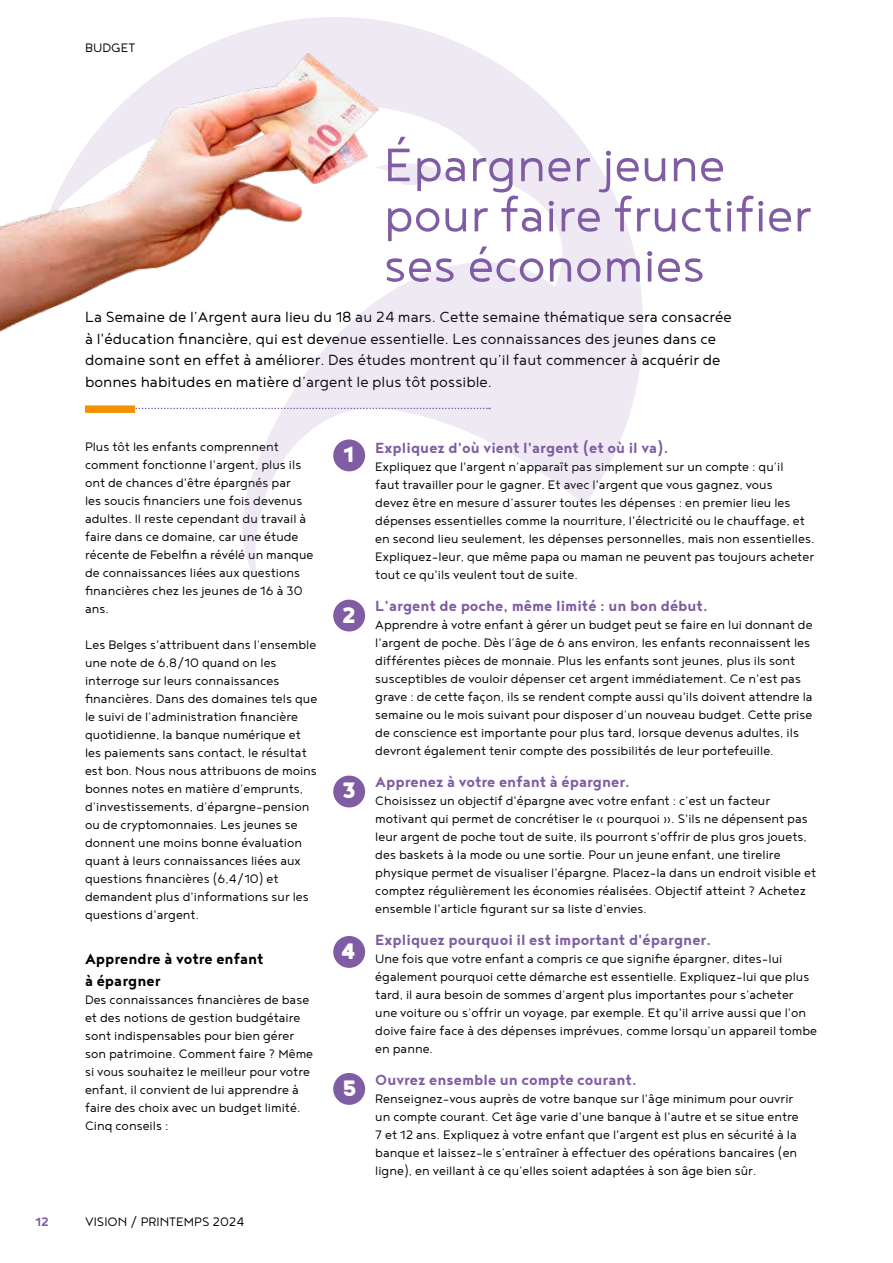
<style>
.page{position:relative;width:893px;height:1263px;background:#fff}
.page>*{position:absolute;margin:0;border:0;box-sizing:border-box;transform-origin:0 0}
.t1{font:300 57.3px/50.2px "Noyh";color:#7f5ca3}
.t2{font:900 27.3px "Noyh";color:#fff}
.t3{font:300 18px/21.6px "Noyh";color:#000}
.t4{font:700 18px "Noyh";color:#7f5ca3}
.t5{font:700 18px/21.6px "Noyh";color:#000}
.t6{font:300 15px/18px "Noyh";color:#000}
.t7{font:700 15px "Noyh";color:#7f5ca3}
</style>
<div class="page">
<div style="left:333px;top:600px;width:32px;height:31px;background:#7f5ca3;border-radius:50%"></div>
<div style="left:333px;top:775px;width:32px;height:32px;background:#7f5ca3;border-radius:50%"></div>
<div style="left:333px;top:936px;width:32px;height:32px;background:#7f5ca3;border-radius:50%"></div>
<div style="left:333px;top:1073px;width:32px;height:32px;background:#7f5ca3;border-radius:50%"></div>
<svg style="left:85px;top:30px;width:558px;height:550px"></svg>
<svg style="left:425px;top:162px;width:29px;height:24px"></svg>
<img style="left:0;top:17px;width:425px;height:317px">
<p class="t6" style="left:85px;top:38px;width:52px">BUDGET</p>
<h1 class="t1" style="left:384px;top:138px;width:429px">Épargner jeune pour faire fructifier ses économies</h1>
<p class="t3" style="left:85px;top:305px;width:648px">La Semaine de l’Argent aura lieu du 18 au 24 mars. Cette semaine thématique sera consacrée à l'éducation financière, qui est devenue essentielle. Les connaissances des jeunes dans ce domaine sont en effet à améliorer. Des études montrent qu’il faut commencer à acquérir de bonnes habitudes en matière d’argent le plus tôt possible.</p>
<p class="t6" style="left:85px;top:437px;width:230px">Plus tôt les enfants comprennent comment fonctionne l'argent, plus ils ont de chances d'être épargnés par<br>les soucis financiers une fois devenus adultes. Il reste cependant du travail à faire dans ce domaine, car une étude récente de Febelfin a révélé un manque de connaissances liées aux questions financières chez les jeunes de 16 à 30 ans.</p>
<p class="t6" style="left:85px;top:635px;width:234px">Les Belges s'attribuent dans l’ensemble une note de 6,8/10 quand on les interroge sur leurs connaissances financières. Dans des domaines tels que le suivi de l’administration financière quotidienne, la banque numérique et les paiements sans contact, le résultat est bon. Nous nous attribuons de moins bonnes notes en matière d’emprunts, d’investissements, d’épargne-pension ou de cryptomonnaies. Les jeunes se donnent une moins bonne évaluation quant à leurs connaissances liées aux questions financières (6,4/10) et demandent plus d'informations sur les questions d'argent.</p>
<p class="t5" style="left:85px;top:948px;width:180px">Apprendre à votre enfant à épargner</p>
<p class="t6" style="left:85px;top:990px;width:230px">Des connaissances financières de base et des notions de gestion budgétaire sont indispensables pour bien gérer son patrimoine. Comment faire ? Même si vous souhaitez le meilleur pour votre enfant, il convient de lui apprendre à faire des choix avec un budget limité.<br>Cinq conseils :</p>
<p class="t7" style="left:35px;top:1213px;width:15px">12</p>
<p class="t6" style="left:85px;top:1212px;width:161px">VISION / PRINTEMPS 2024</p>
<h2 class="t2" style="left:343px;top:438px;width:12px">1</h2>
<h2 class="t2" style="left:342px;top:598px;width:16px">2</h2>
<h2 class="t2" style="left:342px;top:774px;width:15px">3</h2>
<h2 class="t2" style="left:341px;top:934px;width:16px">4</h2>
<h2 class="t2" style="left:342px;top:1071px;width:15px">5</h2>
<p class="t4" style="left:375px;top:437px;width:295px">Expliquez d'où vient l'argent (et où il va).</p>
<p class="t6" style="left:375px;top:457px;width:441px">Expliquez que l'argent n’apparaît pas simplement sur un compte : qu’il<br>faut travailler pour le gagner. Et avec l'argent que vous gagnez, vous<br>devez être en mesure d’assurer toutes les dépenses : en premier lieu les dépenses essentielles comme la nourriture, l'électricité ou le chauffage, et en second lieu seulement, les dépenses personnelles, mais non essentielles.<br>Expliquez-leur, que même papa ou maman ne peuvent pas toujours acheter tout ce qu'ils veulent tout de suite.</p>
<p class="t4" style="left:375px;top:595px;width:334px">L’argent de poche, même limité : un bon début.</p>
<p class="t6" style="left:375px;top:615px;width:439px">Apprendre à votre enfant à gérer un budget peut se faire en lui donnant de l'argent de poche. Dès l’âge de 6 ans environ, les enfants reconnaissent les différentes pièces de monnaie. Plus les enfants sont jeunes, plus ils sont susceptibles de vouloir dépenser cet argent immédiatement. Ce n'est pas grave : de cette façon, ils se rendent compte aussi qu'ils doivent attendre la semaine ou le mois suivant pour disposer d’un nouveau budget. Cette prise de conscience est importante pour plus tard, lorsque devenus adultes, ils devront également tenir compte des possibilités de leur portefeuille.</p>
<p class="t4" style="left:375px;top:772px;width:256px">Apprenez à votre enfant à épargner.</p>
<p class="t6" style="left:375px;top:791px;width:442px">Choisissez un objectif d'épargne avec votre enfant : c’est un facteur motivant qui permet de concrétiser le « pourquoi ». S'ils ne dépensent pas leur argent de poche tout de suite, ils pourront s'offrir de plus gros jouets, des baskets à la mode ou une sortie. Pour un jeune enfant, une tirelire physique permet de visualiser l'épargne. Placez-la dans un endroit visible et comptez régulièrement les économies réalisées. Objectif atteint ? Achetez ensemble l'article figurant sur sa liste d’envies.</p>
<p class="t4" style="left:375px;top:930px;width:337px">Expliquez pourquoi il est important d'épargner.</p>
<p class="t6" style="left:375px;top:950px;width:443px">Une fois que votre enfant a compris ce que signifie épargner, dites-lui également pourquoi cette démarche est essentielle. Expliquez-lui que plus tard, il aura besoin de sommes d’argent plus importantes pour s’acheter une voiture ou s’offrir un voyage, par exemple. Et qu'il arrive aussi que l'on doive faire face à des dépenses imprévues, comme lorsqu’un appareil tombe en panne.</p>
<p class="t4" style="left:375px;top:1070px;width:263px">Ouvrez ensemble un compte courant.</p>
<p class="t6" style="left:375px;top:1090px;width:425px">Renseignez-vous auprès de votre banque sur l'âge minimum pour ouvrir un compte courant. Cet âge varie d'une banque à l'autre et se situe entre 7 et 12 ans. Expliquez à votre enfant que l'argent est plus en sécurité à la banque et laissez-le s’entraîner à effectuer des opérations bancaires (en ligne), en veillant à ce qu’elles soient adaptées à son âge bien sûr.</p>
</div>
